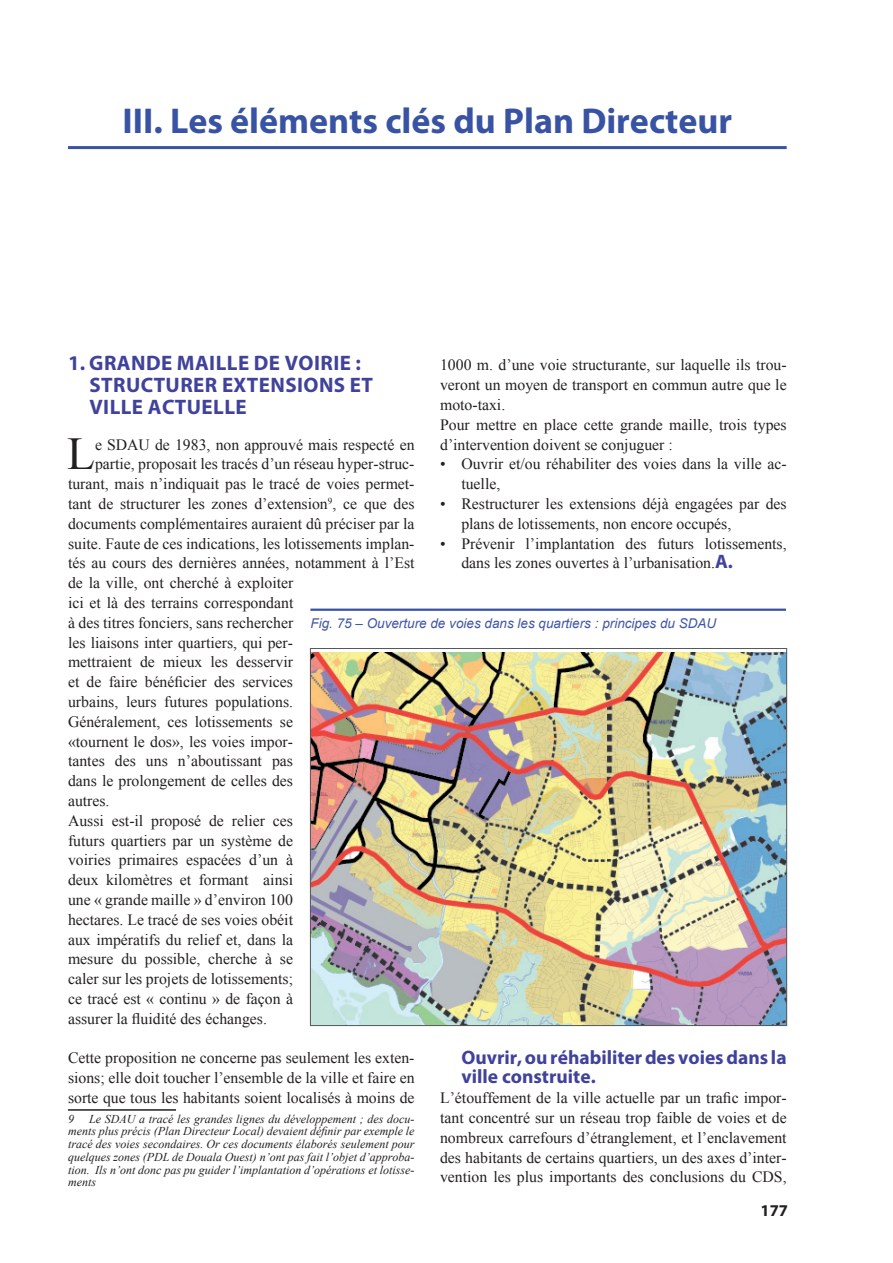
<style>
.page{position:relative;width:893px;height:1263px;background:#fff}
.page>*{position:absolute;margin:0;border:0;box-sizing:border-box;transform-origin:0 0}
.t1{font:45.6px "Times New Roman";color:#231f20}
.t2{font:700 36px "Myriad Pro";color:#3853a3}
.t3{font:700 21px/21.6px "Myriad Pro";letter-spacing:.02em;color:#40429b}
.t4{font:700 19.5px/19.8px "Myriad Pro";color:#40429b}
.t5{font:700 16.5px "Myriad Pro";color:#231f20}
.t6{font:15.75px/19.8px "Times New Roman";color:#231f20}
.t7{font:italic 13.5px "Arial";color:#4257a5}
.t8{font:italic 12px/12.8px "Times New Roman";color:#231f20;text-align:justify}
.s1{font-family:"Myriad Pro";font-weight:700;font-size:19.5px;color:#40429b}
</style>
<div class="page">
<hr style="left:68px;top:1109px;width:108px;height:2px;background:#231f20">
<hr style="left:68px;top:146px;width:719px;height:3px;background:#3853a3">
<img style="left:312px;top:653px;width:473px;height:371px">
<hr style="left:310px;top:609px;width:476px;height:2px;background:#3853a3">
<h2 class="t2" style="left:123px;top:98px;width:611px">III. Les éléments clés du Plan Directeur</h2>
<h3 class="t3" style="left:89px;top:352px;width:285px;text-indent:-21px">1. Grande maille de voirie :<br>Structurer extensions et ville actuelle</h3>
<h1 class="t1" style="left:67px;top:423px;width:29px">L</h1>
<p class="t6" style="left:95px;top:434px;width:321px">e SDAU de 1983, non approuvé mais respecté en</p>
<p class="t6" style="left:440px;top:355px;width:348px">1000 m. d’une voie structurante, sur laquelle ils trou&shy;veront un moyen de transport en commun autre que le moto-taxi.<br>Pour mettre en place cette grande maille, trois types d’intervention doivent se conjuguer :</p>
<p class="t6" style="left:461px;top:454px;width:327px;text-indent:-21px">• Ouvrir et/ou réhabiliter des voies dans la ville ac&shy;tuelle,</p>
<p class="t6" style="left:461px;top:494px;width:327px;text-indent:-21px">• Restructurer les extensions déjà engagées par des plans de lotissements, non encore occupés,</p>
<p class="t6" style="left:461px;top:533px;width:327px;text-indent:-21px">• Prévenir l’implantation des futurs lotissements, dans les zones ouvertes à l’urbanisation.<span class="s1">A.</span></p>
<p class="t6" style="left:95px;top:454px;width:321px">partie, proposait les tracés d’un réseau hyper-struc-</p>
<p class="t6" style="left:68px;top:474px;width:348px">turant, mais n’indiquait pas le tracé de voies permet-</p>
<p class="t6" style="left:68px;top:494px;width:348px">tant de structurer les zones d’extension<sup>9</sup>, ce que des</p>
<p class="t6" style="left:68px;top:513px;width:348px">documents complémentaires auraient dû préciser par la</p>
<p class="t6" style="left:68px;top:533px;width:348px">suite. Faute de ces indications, les lotissements implan-</p>
<p class="t6" style="left:68px;top:553px;width:348px">tés au cours des dernières années, notamment à l’Est</p>
<p class="t6" style="left:68px;top:573px;width:227px">de la ville, ont cherché à exploiter</p>
<p class="t6" style="left:68px;top:593px;width:227px">ici et là des terrains correspondant</p>
<p class="t6" style="left:68px;top:612px;width:227px">à des titres fonciers, sans rechercher</p>
<p class="t6" style="left:68px;top:632px;width:227px">les liaisons inter quartiers, qui per-</p>
<p class="t6" style="left:68px;top:652px;width:227px">mettraient de mieux les desservir</p>
<p class="t6" style="left:68px;top:672px;width:227px">et de faire bénéficier des services</p>
<p class="t6" style="left:68px;top:692px;width:227px">urbains, leurs futures populations.</p>
<p class="t6" style="left:68px;top:711px;width:227px">Généralement, ces lotissements se</p>
<p class="t6" style="left:68px;top:731px;width:227px">«tournent le dos», les voies impor-</p>
<p class="t6" style="left:68px;top:751px;width:226px">tantes des uns n’aboutissant pas</p>
<p class="t6" style="left:68px;top:771px;width:226px">dans le prolongement de celles des</p>
<p class="t6" style="left:68px;top:791px;width:43px">autres.</p>
<p class="t6" style="left:68px;top:810px;width:226px">Aussi est-il proposé de relier ces</p>
<p class="t6" style="left:68px;top:830px;width:226px">futurs quartiers par un système de</p>
<p class="t6" style="left:68px;top:850px;width:227px">voiries primaires espacées d’un à</p>
<p class="t6" style="left:68px;top:870px;width:227px">deux kilomètres et formant ainsi</p>
<p class="t6" style="left:68px;top:890px;width:227px">une « grande maille » d’environ 100</p>
<p class="t6" style="left:68px;top:909px;width:227px">hectares. Le tracé de ses voies obéit</p>
<p class="t6" style="left:68px;top:929px;width:227px">aux impératifs du relief et, dans la</p>
<p class="t6" style="left:68px;top:949px;width:227px">mesure du possible, cherche à se</p>
<p class="t6" style="left:68px;top:969px;width:227px">caler sur les projets de lotissements;</p>
<p class="t6" style="left:68px;top:989px;width:227px">ce tracé est « continu » de façon à</p>
<p class="t6" style="left:68px;top:1008px;width:201px">assurer la fluidité des échanges.</p>
<p class="t6" style="left:68px;top:1048px;width:348px;text-align:justify">Cette proposition ne concerne pas seulement les exten&shy;sions; elle doit toucher l’ensemble de la ville et faire en sorte que tous les habitants soient localisés à moins de</p>
<p class="t8" style="left:68px;top:1112px;width:7px">9</p>
<p class="t7" style="left:310px;top:614px;width:407px">Fig. 75 – Ouverture de voies dans les quartiers : principes du SDAU</p>
<p class="t4" style="left:461px;top:1046px;width:327px">Ouvrir, ou réhabiliter des voies dans la ville construite.</p>
<p class="t6" style="left:440px;top:1088px;width:348px;text-align:justify">L’étouffement de la ville actuelle par un trafic impor&shy;tant concentré sur un réseau trop faible de voies et de nombreux carrefours d’étranglement, et l’enclavement des habitants de certains quartiers, un des axes d’inter&shy;vention les plus importants des conclusions du CDS,</p>
<p class="t8" style="left:68px;top:1112px;width:348px;text-indent:21px">Le SDAU a tracé les grandes lignes du développement ; des docu&shy;ments plus précis (Plan Directeur Local) devaient définir par exemple le tracé des voies secondaires. Or ces documents élaborés seulement pour quelques zones (PDL de Douala Ouest) n’ont pas fait l’objet d’approba&shy;tion. Ils n’ont donc pas pu guider l’implantation d’opérations et lotisse&shy;ments</p>
<p class="t5" style="left:761px;top:1199px;width:29px">177</p>
</div>
